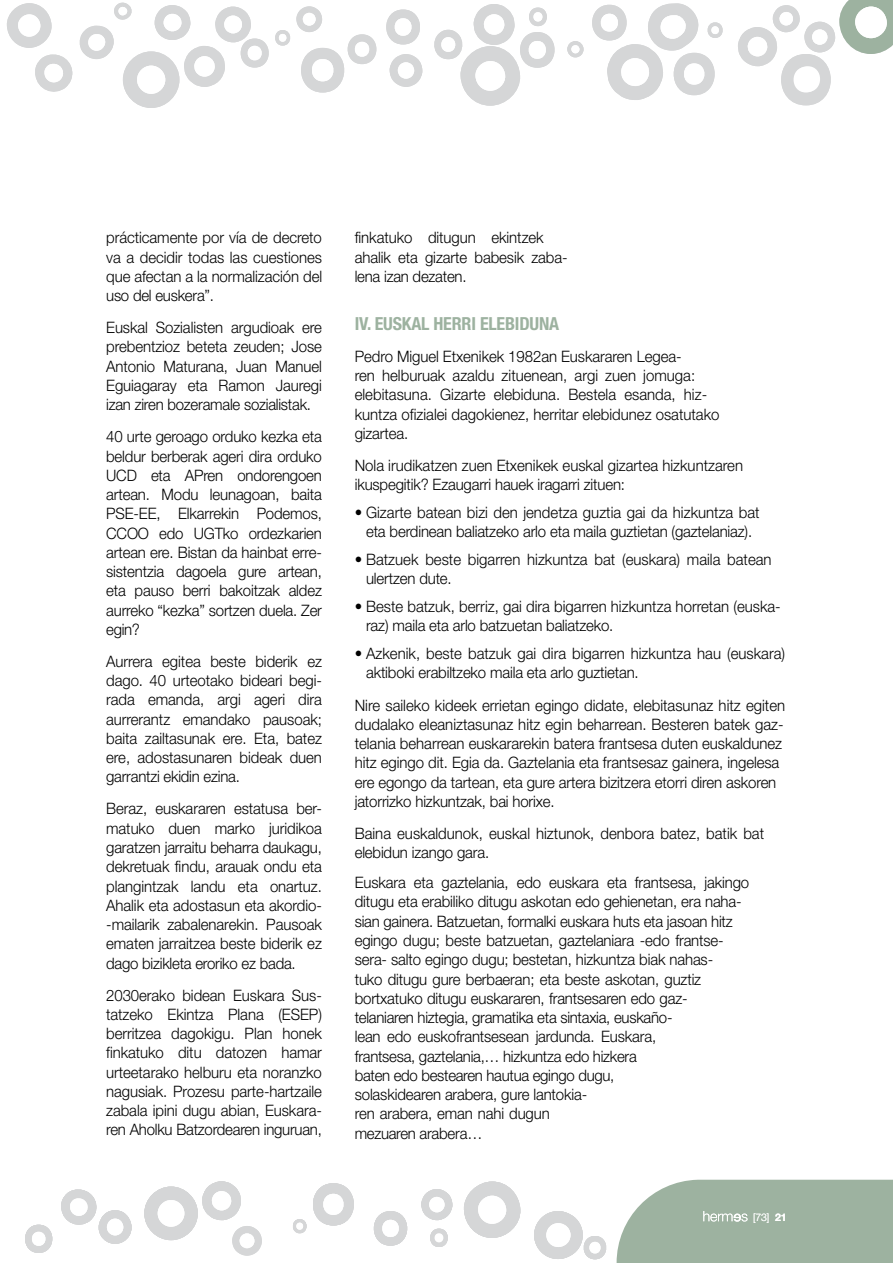
<style>
.page{position:relative;width:893px;height:1263px;background:#fff}
.page>*{position:absolute;margin:0;border:0;box-sizing:border-box;transform-origin:0 0}
.t1{font:700 condensed 18px "Helvetica Neue LT Std";letter-spacing:-.01em;color:#9db2a0}
.t2{font:300 15.75px/19.2px "Helvetica Neue LT Std";letter-spacing:-.01em;color:#000;scale:.95 1}
.t3{font:300 10.5px "Helvetica Neue LT Std";color:#fff}
.s1{font-weight:700}
</style>
<div class="page">
<div style="left:123px;top:51px;width:56px;height:57px;background:#d5d6d7;border-radius:50%"></div>
<svg style="left:7px;top:3px;width:45px;height:45px"></svg>
<svg style="left:35px;top:55px;width:37px;height:37px"></svg>
<div style="left:137px;top:66px;width:28px;height:28px;background:#fff;border-radius:50%"></div>
<svg style="left:738px;top:0;width:155px;height:105px"></svg>
<svg style="left:114px;top:2px;width:18px;height:18px"></svg>
<div style="left:855px;top:7px;width:32px;height:31px;background:#fff;border-radius:50%"></div>
<div style="left:18px;top:14px;width:23px;height:23px;background:#fff;border-radius:50%"></div>
<svg style="left:567px;top:3px;width:156px;height:97px"></svg>
<svg style="left:79px;top:26px;width:35px;height:33px"></svg>
<svg style="left:155px;top:4px;width:400px;height:102px"></svg>
<svg style="left:464px;top:1181px;width:57px;height:57px"></svg>
<div style="left:144px;top:1186px;width:54px;height:54px;background:#d5d6d7;border-radius:50%"></div>
<svg style="left:430px;top:1229px;width:18px;height:18px"></svg>
<svg style="left:421px;top:1189px;width:31px;height:31px"></svg>
<svg style="left:202px;top:1181px;width:39px;height:39px"></svg>
<svg style="left:232px;top:1226px;width:30px;height:30px"></svg>
<div style="left:478px;top:1196px;width:29px;height:28px;background:#fff;border-radius:50%"></div>
<svg style="left:534px;top:1211px;width:73px;height:48px"></svg>
<svg style="left:293px;top:1183px;width:61px;height:50px"></svg>
<svg style="left:373px;top:1211px;width:35px;height:35px"></svg>
<div style="left:158px;top:1200px;width:26px;height:27px;background:#fff;border-radius:50%"></div>
<svg style="left:25px;top:1189px;width:107px;height:64px"></svg>
<svg style="left:617px;top:1180px;width:276px;height:83px;background:#a3b7a6"></svg>
<p class="t2" style="left:106px;top:228px;width:229px;text-align:justify">prácticamente por vía de decreto va a decidir todas las cuestiones que afectan a la normalización del uso del euskera”.</p>
<p class="t2" style="left:106px;top:318px;width:229px;text-align:justify">Euskal Sozialisten argudioak ere prebentzioz beteta zeuden; Jose Antonio Maturana, Juan Manuel Eguiagaray eta Ramon Jauregi izan ziren bozeramale sozialistak.</p>
<p class="t2" style="left:106px;top:427px;width:229px;text-align:justify">40 urte geroago orduko kezka eta beldur berberak ageri dira orduko UCD eta APren ondorengoen artean. Modu leunagoan, baita PSE-EE, Elkarrekin Podemos, CCOO edo UGTko ordezkarien artean ere. Bistan da hainbat erre&shy;sistentzia dagoela gure artean, eta pauso berri bakoitzak aldez aurreko “kezka” sortzen duela. Zer egin?</p>
<p class="t2" style="left:106px;top:651px;width:229px;text-align:justify">Aurrera egitea beste biderik ez dago. 40 urteotako bideari begi&shy;rada emanda, argi ageri dira aurrerantz emandako pausoak; baita zailtasunak ere. Eta, batez ere, adostasunaren bideak duen garrantzi ekidin ezina.</p>
<p class="t2" style="left:106px;top:799px;width:229px;text-align:justify">Beraz, euskararen estatusa ber&shy;matuko duen marko juridikoa garatzen jarraitu beharra daukagu, dekretuak findu, arauak ondu eta plangintzak landu eta onartuz.<br>Ahalik eta adostasun eta akordio--mailarik zabalenarekin. Pausoak ematen jarraitzea beste biderik ez dago bizikleta eroriko ez bada.</p>
<p class="t2" style="left:106px;top:985px;width:229px;text-align:justify">2030erako bidean Euskara Sus&shy;tatzeko Ekintza Plana (ESEP) berritzea dagokigu. Plan honek finkatuko ditu datozen hamar urteetarako helburu eta noranzko nagusiak. Prozesu parte-hartzaile zabala ipini dugu abian, Euskara&shy;ren Aholku Batzordearen inguruan,</p>
<p class="t2" style="left:355px;top:228px;width:226px">finkatuko ditugun ekintzek ahalik eta gizarte babesik zaba&shy;lena izan dezaten.</p>
<p class="t1" style="left:355px;top:312px;width:206px">IV. EUSKAL HERRI ELEBIDUNA</p>
<p class="t2" style="left:355px;top:346px;width:385px">Pedro Miguel Etxenikek 1982an Euskararen Legea-<br>ren helburuak azaldu zituenean, argi zuen jomuga: elebitasuna. Gizarte elebiduna. Bestela esanda, hiz&shy;kuntza ofizialei dagokienez, herritar elebidunez osatutako gizartea.</p>
<p class="t2" style="left:355px;top:455px;width:410px">Nola irudikatzen zuen Etxenikek euskal gizartea hizkuntzaren ikuspegitik? Ezaugarri hauek iragarri zituen:</p>
<p class="t2" style="left:355px;top:502px;width:428px;text-align:center">• Gizarte batean bizi den jendetza guztia gai da hizkuntza bat eta berdinean baliatzeko arlo eta maila guztietan (gaztelaniaz).</p>
<p class="t2" style="left:366px;top:549px;width:428px;text-indent:-11px">• Batzuek beste bigarren hizkuntza bat (euskara) maila batean ulertzen dute.</p>
<p class="t2" style="left:366px;top:597px;width:438px;text-indent:-11px">• Beste batzuk, berriz, gai dira bigarren hizkuntza horretan (euska&shy;raz) maila eta arlo batzuetan baliatzeko.</p>
<p class="t2" style="left:366px;top:644px;width:443px;text-indent:-11px">• Azkenik, beste batzuk gai dira bigarren hizkuntza hau (euskara) aktiboki erabiltzeko maila eta arlo guztietan.</p>
<p class="t2" style="left:355px;top:695px;width:455px">Nire saileko kideek errietan egingo didate, elebitasunaz hitz egiten dudalako eleaniztasunaz hitz egin beharrean. Besteren batek gaz&shy;telania beharrean euskararekin batera frantsesa duten euskaldunez hitz egingo dit. Egia da. Gaztelania eta frantsesaz gainera, ingelesa ere egongo da tartean, eta gure artera bizitzera etorri diren askoren jatorrizko hizkuntzak, bai horixe.</p>
<p class="t2" style="left:355px;top:823px;width:432px">Baina euskaldunok, euskal hiztunok, denbora batez, batik bat elebidun izango gara.</p>
<p class="t2" style="left:355px;top:873px;width:417px">Euskara eta gaztelania, edo euskara eta frantsesa, jakingo ditugu eta erabiliko ditugu askotan edo gehienetan, era naha&shy;sian gainera. Batzuetan, formalki euskara huts eta jasoan hitz egingo dugu; beste batzuetan, gaztelaniara -edo frantse&shy;sera- salto egingo dugu; bestetan, hizkuntza biak nahas-<br>tuko ditugu gure berbaeran; eta beste askotan, guztiz bortxatuko ditugu euskararen, frantsesaren edo gaz&shy;telaniaren hiztegia, gramatika eta sintaxia, euskaño-<br>lean edo euskofrantsesean jardunda. Euskara,<br>frantsesa, gaztelania,… hizkuntza edo hizkera<br>baten edo bestearen hautua egingo dugu,<br>solaskidearen arabera, gure lantokia-<br>ren arabera, eman nahi dugun<br>mezuaren arabera…</p>
<p class="t3" style="left:753px;top:1211px;width:35px">[73] <span class="s1">21</span></p>
</div>
